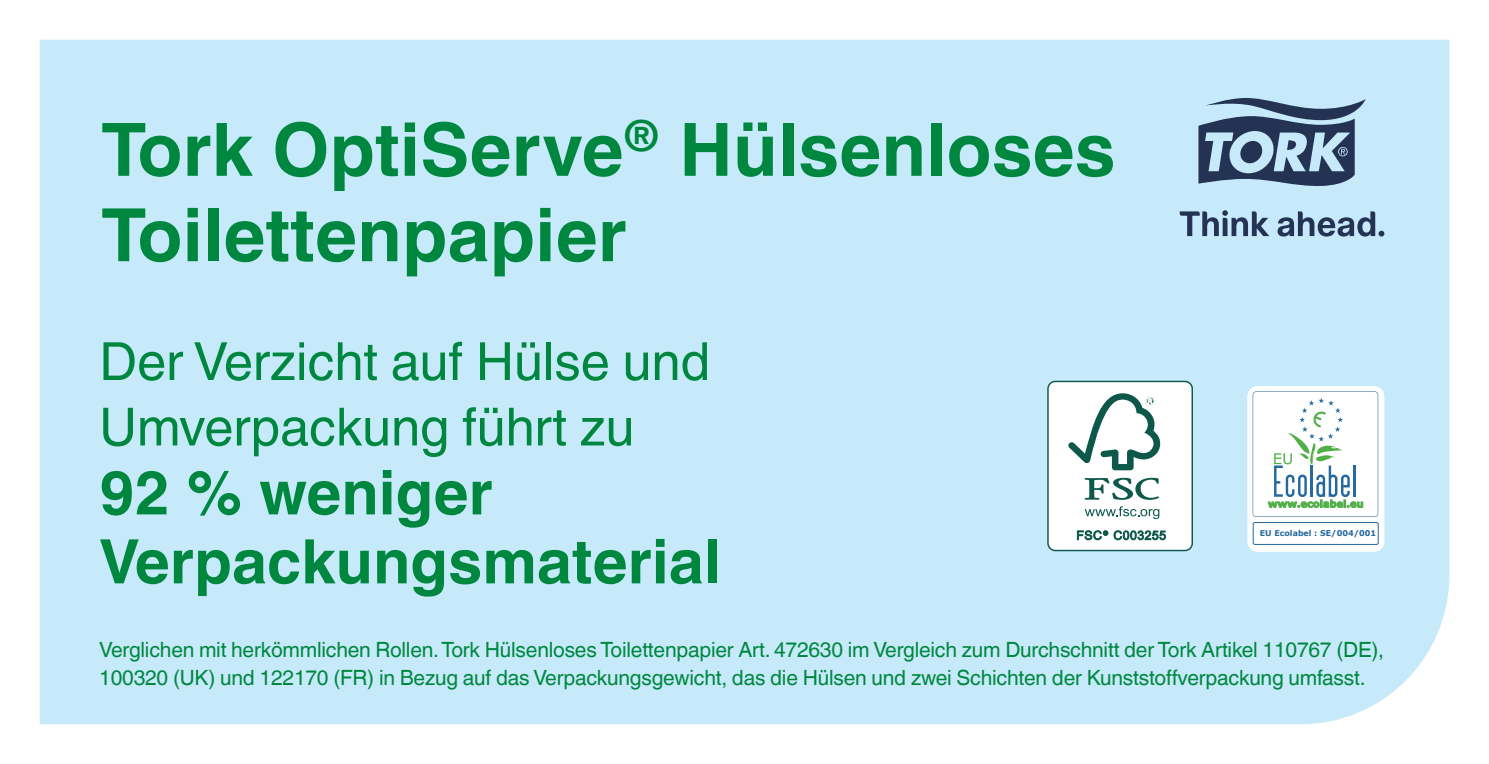
<style>
.page{position:relative;width:1489px;height:764px;background:#fff}
.page>*{position:absolute;margin:0;border:0;box-sizing:border-box;transform-origin:0 0}
.Prod_name{font:700 73.5px/85.4px "Helvetica World";color:#00873f}
.body{font:700 61.25px/69px "Helvetica World";color:#00873f}
.body-2{font:52.5px/65.5px "Helvetica World";color:#00873f}
.Note{font:21px/28px "Helvetica World";letter-spacing:-.01em;color:#00873f}
.t1{font:700 8.05px "Verdana";color:#24689d}
</style>
<div class="page">
<div style="left:40px;top:40px;width:1409px;height:684px;background:#c6eafa"></div>
<svg style="left:1179px;top:210px;width:90px;height:26px;background:#849fb6"></svg>
<svg style="left:1277px;top:211px;width:107px;height:26px;background:#839eb5"></svg>
<svg style="left:1198px;top:98px;width:167px;height:89px;background:#748da6"></svg>
<div style="left:1247px;top:386px;width:137px;height:166px;background:#fff;border-radius:10px"></div>
<svg style="left:1247px;top:386px;width:136px;height:136px"></svg>
<hr style="left:1353px;top:466px;width:2px;height:31px;background:#26699e">
<div style="left:1252px;top:522px;width:126px;height:23px;border:1px solid #24689d;border-radius:2px"></div>
<div style="left:1047px;top:381px;width:145px;height:169px;background:#fff;border-radius:7px"></div>
<div style="left:1047px;top:381px;width:145px;height:170px;border:1px solid #0d584b;border-radius:7px"></div>
<svg style="left:1084px;top:506px;width:75px;height:13px"></svg>
<svg style="left:1084px;top:478px;width:75px;height:22px"></svg>
<svg style="left:1068px;top:393px;width:92px;height:77px"></svg>
<svg style="left:1076px;top:530px;width:89px;height:10px"></svg>
<p class="Prod_name" style="left:101px;top:108px;width:1015px">Tork OptiServe<sup>®</sup> Hülsenloses<br>Toilettenpapier</p>
<p class="body-2" style="left:99px;top:329px;width:612px">Der Verzicht auf Hülse und<br>Umverpackung führt zu</p>
<p class="body" style="left:99px;top:459px;width:623px">92 % weniger<br>Verpackungsmaterial</p>
<p class="t1" style="left:1259px;top:527px;width:118px">EU Ecolabel : SE/004/001</p>
<p class="Note" style="left:99px;top:635px;width:1286px">Verglichen mit herkömmlichen Rollen. Tork Hülsenloses Toilettenpapier Art. 472630 im Vergleich zum Durchschnitt der Tork Artikel 110767 (DE),<br>100320 (UK) und 122170 (FR) in Bezug auf das Verpackungsgewicht, das die Hülsen und zwei Schichten der Kunststoffverpackung umfasst.</p>
</div>
